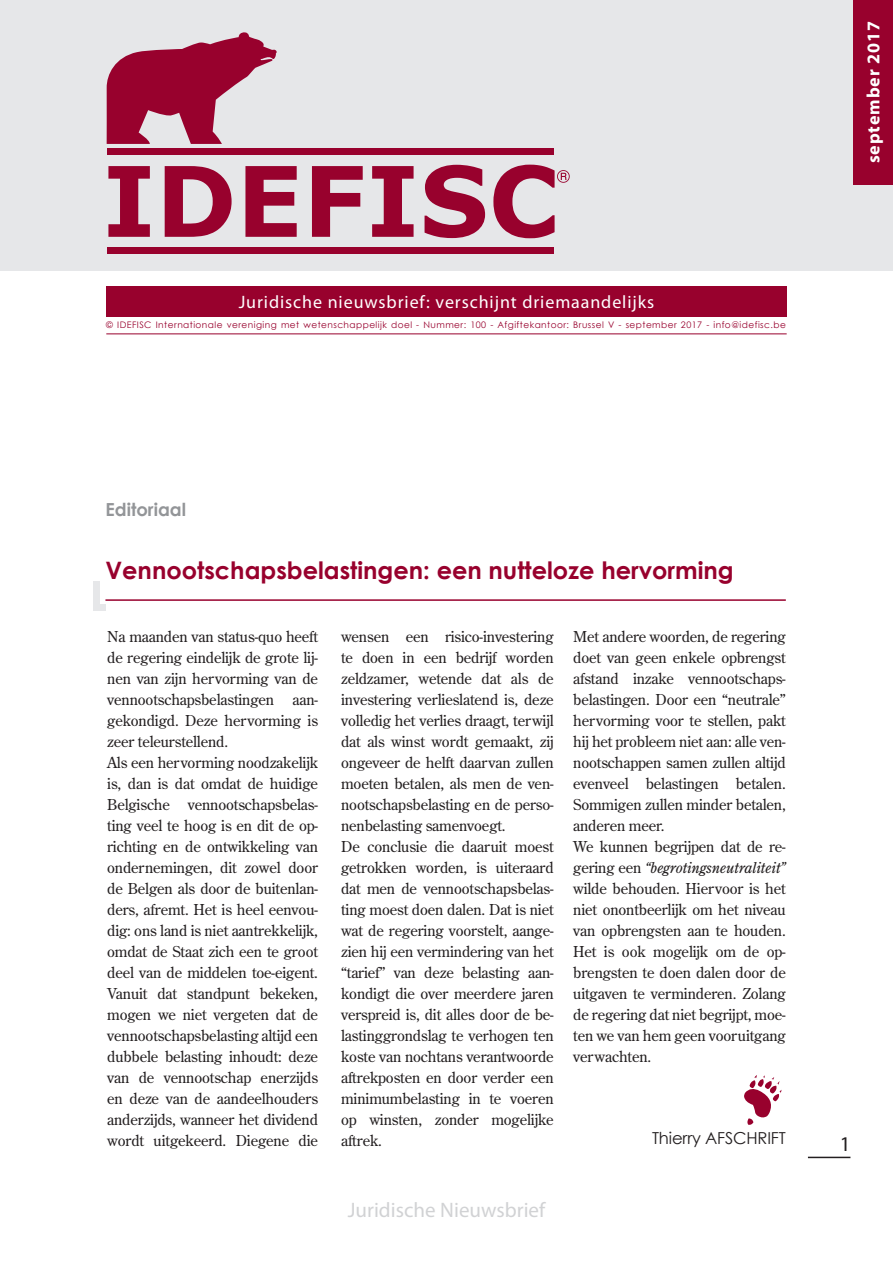
<style>
.page{position:relative;width:893px;height:1263px;background:#fff}
.page>*{position:absolute;margin:0;border:0;box-sizing:border-box;transform-origin:0 0}
.t1{font:700 24px "Century Gothic";color:#98012d}
.t2{font:21px "Myriad Pro";color:#d1d2d4}
.t3{font:21px "Myriad Pro";color:#231f20}
.t4{font:18px "Myriad Pro";letter-spacing:.05em;color:#fff}
.t5{font:700 18px "Myriad Pro";letter-spacing:.05em;color:#fff}
.t6{font:700 18px "Century Gothic";color:#939598}
.t7{font:16.5px "Century Gothic";letter-spacing:-.01em;color:#231f20}
.t8{font:15px/21px "Century Old Style";letter-spacing:-.01em;color:#231f20}
.t9{font:9px "Century Gothic";letter-spacing:.05em;color:#98012d}
.s1{font-style:italic}
</style>
<div class="page">
<hr style="left:808px;top:1157px;width:42px;height:1px;background:#231f20">
<div style="left:0;top:0;width:893px;height:271px;background:#e6e7e9"></div>
<div style="left:106px;top:286px;width:681px;height:30px;background:#98012d"></div>
<hr style="left:106px;top:333px;width:681px;height:1px;background:#98012d">
<svg style="left:108px;top:166px;width:42px;height:71px"></svg>
<svg style="left:165px;top:166px;width:67px;height:71px"></svg>
<svg style="left:245px;top:166px;width:52px;height:71px"></svg>
<svg style="left:312px;top:166px;width:51px;height:71px"></svg>
<svg style="left:372px;top:166px;width:42px;height:71px"></svg>
<svg style="left:425px;top:165px;width:60px;height:73px"></svg>
<svg style="left:107px;top:32px;width:170px;height:112px"></svg>
<div style="left:108px;top:247px;width:446px;height:6px;background:#98012d"></div>
<div style="left:108px;top:149px;width:446px;height:6px;background:#98012d"></div>
<svg style="left:744px;top:1075px;width:38px;height:50px"></svg>
<div style="left:93px;top:581px;width:7px;height:30px;background:#e6e7e9"></div>
<div style="left:93px;top:604px;width:12px;height:7px;background:#e6e7e9"></div>
<hr style="left:105px;top:599px;width:681px;height:2px;background:#98012d">
<div style="left:853px;top:0;width:40px;height:185px;background:#98012d"></div>
<svg style="left:493px;top:165px;width:77px;height:73px"></svg>
<p class="t4" style="left:239px;top:292px;width:417px">Juridische nieuwsbrief: verschijnt driemaandelijks</p>
<p class="t9" style="left:106px;top:319px;width:681px">© IDEFISC Internationale vereniging met wetenschappelijk doel - Nummer: 100 - Afgiftekantoor: Brussel V - september 2017 - info@idefisc.be</p>
<p class="t5" style="left:863px;top:163px;width:143px;rotate:-90deg">september 2017</p>
<p class="t6" style="left:105px;top:498px;width:82px">Editoriaal</p>
<h1 class="t1" style="left:105px;top:555px;width:630px">Vennootschapsbelastingen: een nutteloze hervorming</h1>
<p class="t8" style="left:107px;top:626px;width:212px">Na maanden van status-quo heeft de regering eindelijk de grote lij&shy;nen van zijn hervorming van de vennootschapsbelastingen aan&shy;gekondigd. Deze hervorming is zeer teleurstellend.<br>Als een hervorming noodzakelijk is, dan is dat omdat de huidige<br>Belgische vennootschapsbelas&shy;ting veel te hoog is en dit de op&shy;richting en de ontwikkeling van ondernemingen, dit zowel door de Belgen als door de buitenlan&shy;ders, afremt. Het is heel eenvou&shy;dig: ons land is niet aantrekkelijk, omdat de Staat zich een te groot deel van de middelen toe-eigent.<br>Vanuit dat standpunt bekeken, mogen we niet vergeten dat de vennootschapsbelasting altijd een dubbele belasting inhoudt: deze van de vennootschap enerzijds en deze van de aandeelhouders anderzijds, wanneer het dividend wordt uitgekeerd. Diegene die</p>
<p class="t8" style="left:341px;top:626px;width:214px">wensen een risico-investering te doen in een bedrijf worden zeldzamer, wetende dat als de investering verlieslatend is, deze volledig het verlies draagt, terwijl dat als winst wordt gemaakt, zij ongeveer de helft daarvan zullen moeten betalen, als men de ven&shy;nootschapsbelasting en de perso&shy;nenbelasting samenvoegt.<br>De conclusie die daaruit moest getrokken worden, is uiteraard dat men de vennootschapsbelas&shy;ting moest doen dalen. Dat is niet wat de regering voorstelt, aange&shy;zien hij een vermindering van het “tarief” van deze belasting aan&shy;kondigt die over meerdere jaren verspreid is, dit alles door de be&shy;lastinggrondslag te verhogen ten koste van nochtans verantwoorde aftrekposten en door verder een minimumbelasting in te voeren op winsten, zonder mogelijke aftrek.</p>
<p class="t8" style="left:573px;top:626px;width:214px">Met andere woorden, de regering doet van geen enkele opbrengst afstand inzake vennootschaps&shy;belastingen. Door een “neutrale” hervorming voor te stellen, pakt hij het probleem niet aan: alle ven&shy;nootschappen samen zullen altijd evenveel belastingen betalen.<br>Sommigen zullen minder betalen, anderen meer.<br>We kunnen begrijpen dat de re&shy;gering een <span class="s1">“begrotingsneutraliteit” </span>wilde behouden. Hiervoor is het niet onontbeerlijk om het niveau van opbrengsten aan te houden.<br>Het is ook mogelijk om de op&shy;brengsten te doen dalen door de uitgaven te verminderen. Zolang de regering dat niet begrijpt, moe&shy;ten we van hem geen vooruitgang verwachten.</p>
<p class="t7" style="left:652px;top:1127px;width:135px">Thierry AFSCHRIFT</p>
<h2 class="t2" style="left:348px;top:1198px;width:199px">Juridische Nieuwsbrief</h2>
<h2 class="t3" style="left:840px;top:1133px;width:12px">1</h2>
</div>
